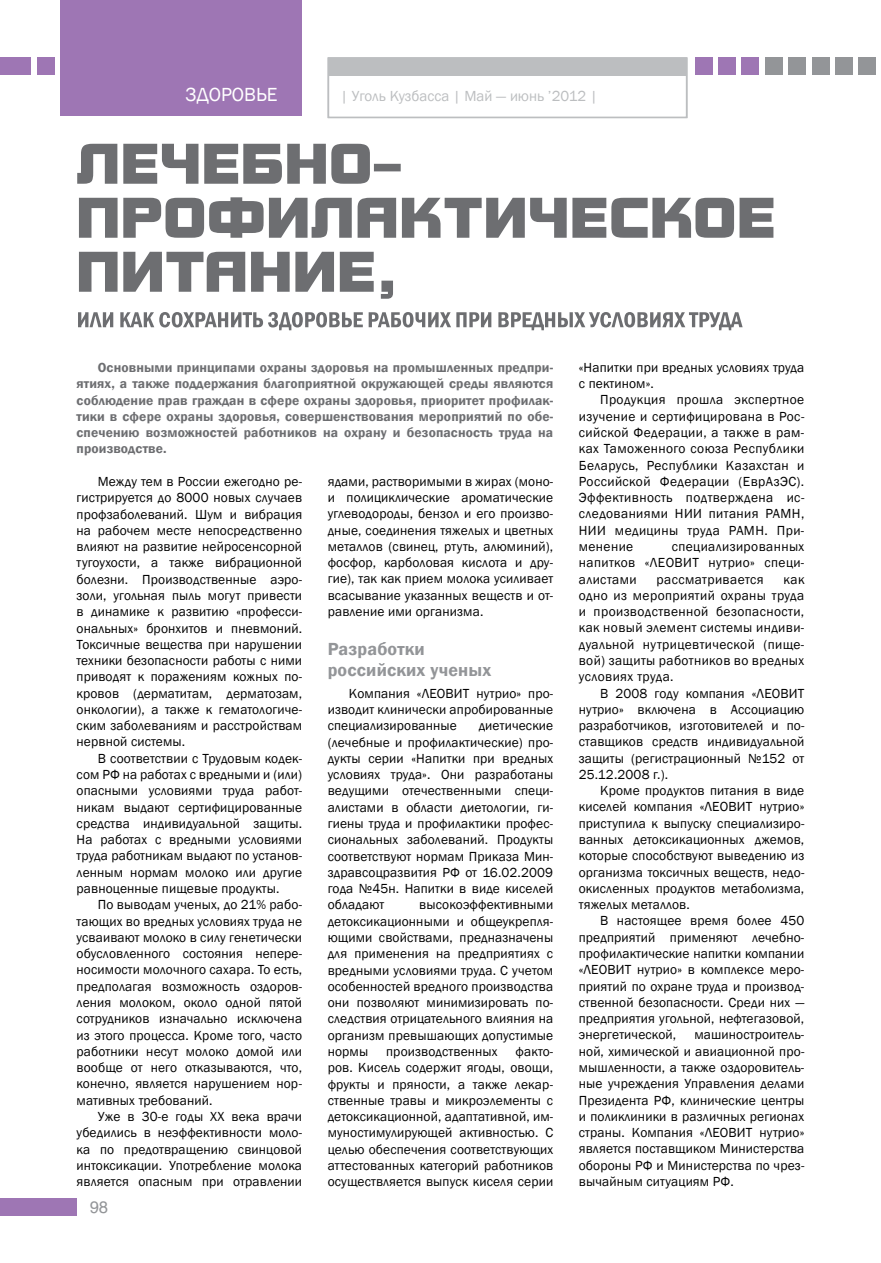
<style>
.page{position:relative;width:881px;height:1263px;background:#fff}
.page>*{position:absolute;margin:0;border:0;box-sizing:border-box;transform-origin:0 0}
.t1{font:19.5px "Franklin Gothic";color:#fff}
.t2{font:600 18px/21.6px "Franklin Gothic";letter-spacing:.01em;color:#939598}
.t3{font:16.5px "Helios";color:#939598}
.t4{font:15px "Franklin Gothic";color:#bcbec0}
.t5{font:13.5px/16.4px "Franklin Gothic";letter-spacing:.01em;color:#000;text-align:justify}
.t6{font:600 13.5px/16.4px "Franklin Gothic";letter-spacing:.01em;color:#6d6e71;text-align:justify}
.t7{font:13.5px "Franklin Gothic";letter-spacing:.03em;color:#000}
</style>
<div class="page">
<svg style="left:78px;top:312px;width:664px;height:18px"></svg>
<svg style="left:79px;top:252px;width:314px;height:47px"></svg>
<svg style="left:79px;top:197px;width:694px;height:41px"></svg>
<svg style="left:77px;top:144px;width:323px;height:40px"></svg>
<div style="left:327px;top:57px;width:360px;height:61px;background:#fff;border:2px solid #bcbec0"></div>
<div style="left:858px;top:58px;width:17px;height:17px;background:#939598"></div>
<div style="left:327px;top:59px;width:359px;height:17px;background:#bcbec0"></div>
<div style="left:0;top:1198px;width:77px;height:17px;background:#9e76b4"></div>
<div style="left:37px;top:58px;width:17px;height:17px;background:#9e76b4"></div>
<div style="left:0;top:58px;width:30px;height:17px;background:#9e76b4"></div>
<div style="left:835px;top:58px;width:17px;height:17px;background:#939598"></div>
<div style="left:811px;top:58px;width:17px;height:17px;background:#939598"></div>
<div style="left:788px;top:58px;width:17px;height:17px;background:#939598"></div>
<div style="left:765px;top:58px;width:17px;height:17px;background:#939598"></div>
<div style="left:741px;top:58px;width:17px;height:17px;background:#9e76b4"></div>
<div style="left:718px;top:58px;width:17px;height:17px;background:#9e76b4"></div>
<div style="left:694px;top:58px;width:17px;height:17px;background:#9e76b4"></div>
<div style="left:60px;top:1px;width:242px;height:115px;background:#9e76b4"></div>
<h1 class="t1" style="left:186px;top:82px;width:13px">здоров</h1>
<h1 class="t1" style="left:256px;top:82px;width:21px">ье</h1>
<p class="t4" style="left:340px;top:87px;width:258px">| Уголь Кузбасса | Май — июнь ’2012 |</p>
<p class="t6" style="left:77px;top:359px;width:478px;text-indent:21px">Основными принципами охраны здоровья на промышленных предпри&shy;ятиях, а также поддержания благоприятной окружающей среды являются соблюдение прав граждан в сфере охраны здоровья, приоритет профилак&shy;тики в сфере охраны здоровья, совершенствования мероприятий по обе&shy;спечению возможностей работников на охрану и безопасность труда на производстве.</p>
<p class="t5" style="left:77px;top:474px;width:227px;text-indent:21px">Между тем в России ежегодно ре&shy;гистрируется до 8000 новых случаев профзаболеваний. Шум и вибрация на рабочем месте непосредственно влияют на развитие нейросенсорной тугоухости, а также вибрационной болезни. Производственные аэро&shy;золи, угольная пыль могут привести в динамике к развитию «професси&shy;ональных» бронхитов и пневмоний.<br>Токсичные вещества при нарушении техники безопасности работы с ними приводят к поражениям кожных по&shy;кровов (дерматитам, дерматозам, онкологии), а также к гематологиче&shy;ским заболеваниям и расстройствам нервной системы.</p>
<p class="t5" style="left:77px;top:750px;width:227px;text-indent:21px">В соответствии с Трудовым кодек&shy;сом РФ на работах с вредными и (или) опасными условиями труда работ&shy;никам выдают сертифицированные средства индивидуальной защиты.<br>На работах с вредными условиями труда работникам выдают по установ&shy;ленным нормам молоко или другие равноценные пищевые продукты.</p>
<p class="t5" style="left:77px;top:897px;width:227px;text-indent:21px">По выводам ученых, до 21% рабо&shy;тающих во вредных условиях труда не усваивают молоко в силу генетически обусловленного состояния непере&shy;носимости молочного сахара. То есть, предполагая возможность оздоров&shy;ления молоком, около одной пятой сотрудников изначально исключена из этого процесса. Кроме того, часто работники несут молоко домой или вообще от него отказываются, что, конечно, является нарушением нор&shy;мативных требований.</p>
<p class="t5" style="left:77px;top:1108px;width:227px;text-indent:21px">Уже в 30-е годы XX века врачи убедились в неэффективности моло&shy;ка по предотвращению свинцовой интоксикации. Употребление молока является опасным при отравлении</p>
<p class="t5" style="left:327px;top:473px;width:227px">ядами, растворимыми в жирах (моно&shy;и полициклические ароматические углеводороды, бензол и его произво&shy;дные, соединения тяжелых и цветных металлов (свинец, ртуть, алюминий), фосфор, карболовая кислота и дру&shy;гие), так как прием молока усиливает всасывание указанных веществ и от&shy;равление ими организма.</p>
<h2 class="t2" style="left:327px;top:638px;width:165px">Разработки российских ученых</h2>
<p class="t5" style="left:327px;top:685px;width:227px;text-indent:21px">Компания «ЛЕОВИТ нутрио» про&shy;изводит клинически апробированные специализированные</p>
<p class="t5" style="left:327px;top:718px;width:227px;text-indent:151px">диетические (лечебные и профилактические) про&shy;дукты серии «Напитки при вредных условиях труда». Они разработаны ведущими отечественными специ&shy;алистами в области диетологии, ги&shy;гиены труда и профилактики профес&shy;сиональных заболеваний. Продукты соответствуют нормам Приказа Мин&shy;здравсоцразвития РФ от 16.02.2009 года №45н. Напитки в виде киселей обладают</p>
<p class="t5" style="left:327px;top:897px;width:227px;text-indent:92px">высокоэффективными детоксикационными и общеукрепля&shy;ющими свойствами, предназначены для применения на предприятиях с вредными условиями труда. С учетом особенностей вредного производства они позволяют минимизировать по&shy;следствия отрицательного влияния на организм превышающих допустимые нормы</p>
<p class="t5" style="left:327px;top:1043px;width:227px;text-indent:188px">факто&shy;ров. Кисель содержит ягоды, овощи, фрукты и пряности, а также лекар&shy;ственные травы и микроэлементы с детоксикационной, адаптативной, им&shy;муностимулирующей активностью. С целью обеспечения соответствующих аттестованных категорий работников осуществляется выпуск киселя серии</p>
<p class="t5" style="left:386px;top:1043px;width:113px">производственных</p>
<p class="t3" style="left:90px;top:1197px;width:20px">98</p>
<p class="t5" style="left:578px;top:359px;width:227px">«Напитки при вредных условиях труда с пектином».</p>
<p class="t5" style="left:578px;top:392px;width:227px;text-indent:21px">Продукция прошла экспертное изучение и сертифицирована в Рос&shy;сийской Федерации, а также в рам&shy;ках Таможенного союза Республики Беларусь, Республики Казахстан и Российской Федерации (ЕврАзЭС).<br>Эффективность подтверждена ис&shy;следованиями НИИ питания РАМН, НИИ медицины труда РАМН. При&shy;менение</p>
<p class="t5" style="left:578px;top:539px;width:227px;text-indent:93px">специализированных напитков «ЛЕОВИТ нутрио» специ&shy;алистами</p>
<p class="t5" style="left:578px;top:571px;width:227px;text-indent:205px">как одно из мероприятий охраны труда и производственной безопасности, как новый элемент системы индиви&shy;дуальной нутрицевтической (пище&shy;вой) защиты работников во вредных условиях труда.</p>
<p class="t5" style="left:578px;top:685px;width:227px;text-indent:21px">В 2008 году компания «ЛЕОВИТ нутрио» включена в Ассоциацию разработчиков, изготовителей и по&shy;ставщиков средств индивидуальной защиты (регистрационный №152 от 25.12.2008 г.).</p>
<p class="t5" style="left:578px;top:783px;width:227px;text-indent:21px">Кроме продуктов питания в виде киселей компания «ЛЕОВИТ нутрио» приступила к выпуску специализиро&shy;ванных детоксикационных джемов, которые способствуют выведению из организма токсичных веществ, недо&shy;окисленных продуктов метаболизма, тяжелых металлов.</p>
<p class="t5" style="left:578px;top:913px;width:227px;text-indent:21px">В настоящее время более 450 предприятий применяют лечебно&shy;профилактические напитки компании «ЛЕОВИТ нутрио» в комплексе меро&shy;приятий по охране труда и производ&shy;ственной безопасности. Среди них — предприятия угольной, нефтегазовой, энергетической,</p>
<p class="t7" style="left:656px;top:571px;width:108px">рассматривается</p>
<p class="t5" style="left:578px;top:1027px;width:227px;text-indent:115px">машиностроитель&shy;ной, химической и авиационной про&shy;мышленности, а также оздоровитель&shy;ные учреждения Управления делами Президента РФ, клинические центры и поликлиники в различных регионах страны. Компания «ЛЕОВИТ нутрио» является поставщиком Министерства обороны РФ и Министерства по чрез&shy;вычайным ситуациям РФ.</p>
</div>
